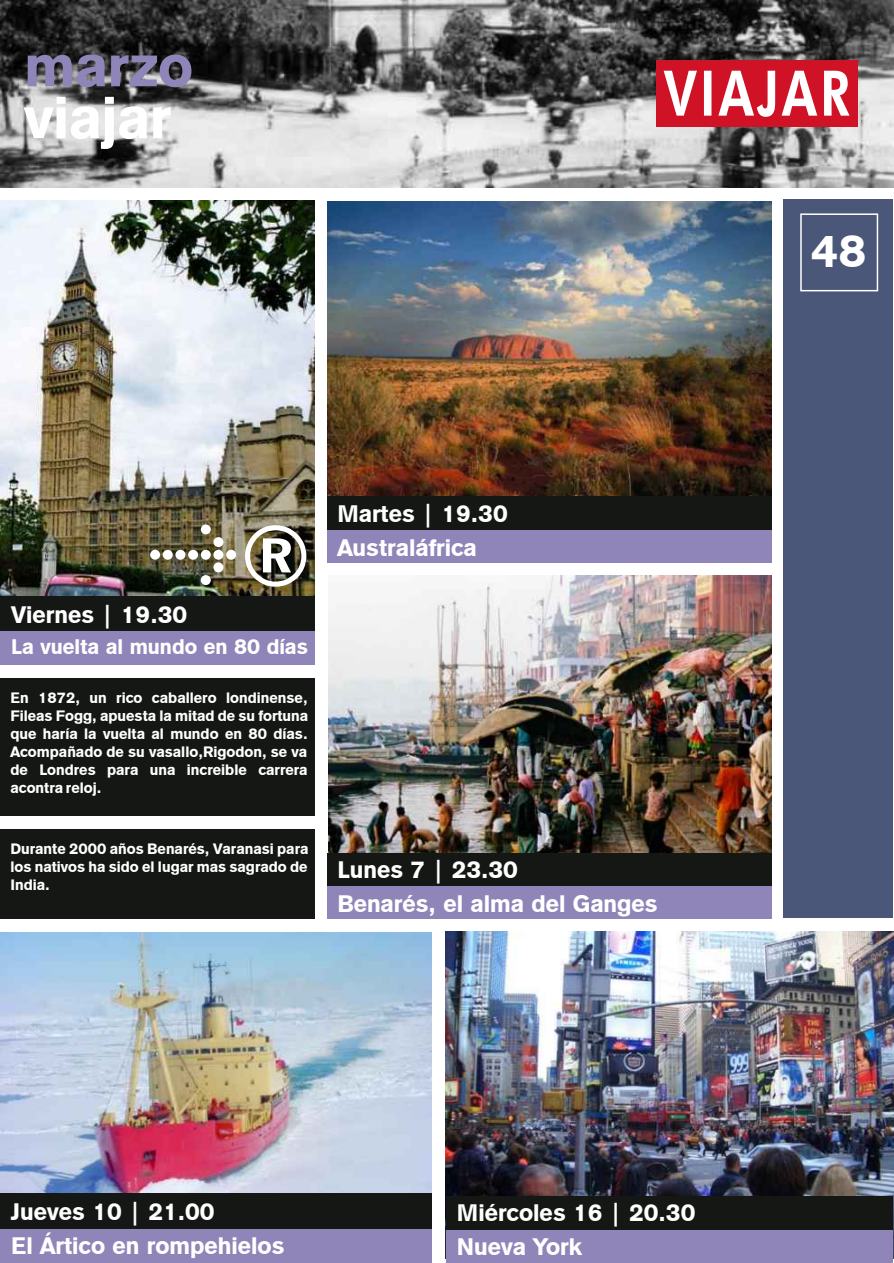
<style>
.page{position:relative;width:894px;height:1263px;background:#fff}
.page>*{position:absolute;margin:0;border:0;box-sizing:border-box;transform-origin:0 0}
.t1{font:84.6px "Gothic 725 Blk BT";color:#fff}
.t2{font:58.5px "Gothic 725 Blk BT";color:#fff}
.t3{font:58.5px "Gothic 725 Blk BT";color:#8f85b8}
.t4{font:45.15px "Gothic 725 Blk BT";color:#fff}
.t5{font:23.7px/34.2px "Gothic 725 Blk BT";color:#fff}
.t6{font:21px "Gothic 725 Blk BT";color:#fff}
.t7{font:15px/18px "Gothic 725 Blk BT";color:#fff;text-align:justify}
</style>
<div class="page">
<img style="left:445px;top:931px;width:449px;height:328px">
<img style="left:0;top:933px;width:432px;height:260px">
<img style="left:329px;top:576px;width:442px;height:277px">
<img style="left:0;top:200px;width:315px;height:396px">
<img style="left:328px;top:202px;width:443px;height:295px">
<img style="left:0;top:0;width:893px;height:187px">
<div style="left:1px;top:678px;width:314px;height:138px;background:#141714"></div>
<div style="left:783px;top:200px;width:110px;height:718px;background:#4a5778"></div>
<div style="left:0;top:596px;width:315px;height:36px;background:#141714"></div>
<div style="left:0;top:632px;width:315px;height:33px;background:#8f85b8"></div>
<div style="left:800px;top:213px;width:78px;height:78px;border:2px solid #fff"></div>
<div style="left:656px;top:60px;width:201px;height:66px;background:#cf1226"></div>
<svg style="left:664px;top:71px;width:186px;height:46px"></svg>
<div style="left:327px;top:497px;width:444px;height:34px;background:#141714"></div>
<div style="left:327px;top:531px;width:444px;height:32px;background:#8f85b8"></div>
<div style="left:446px;top:1196px;width:447px;height:34px;background:#141714"></div>
<div style="left:446px;top:1230px;width:447px;height:32px;background:#8f85b8"></div>
<div style="left:327px;top:853px;width:444px;height:34px;background:#141714"></div>
<div style="left:327px;top:887px;width:444px;height:32px;background:#8f85b8"></div>
<div style="left:0;top:1193px;width:432px;height:36px;background:#141714"></div>
<div style="left:0;top:1229px;width:432px;height:33px;background:#8f85b8"></div>
<div style="left:1px;top:829px;width:314px;height:90px;background:#141714"></div>
<div style="left:175px;top:550px;width:10px;height:10px;background:#fff;border-radius:50%"></div>
<div style="left:188px;top:550px;width:10px;height:10px;background:#fff;border-radius:50%"></div>
<div style="left:201px;top:550px;width:10px;height:10px;background:#fff;border-radius:50%"></div>
<div style="left:213px;top:550px;width:10px;height:10px;background:#fff;border-radius:50%"></div>
<div style="left:226px;top:550px;width:10px;height:10px;background:#fff;border-radius:50%"></div>
<div style="left:163px;top:550px;width:10px;height:10px;background:#fff;border-radius:50%"></div>
<div style="left:213px;top:537px;width:10px;height:10px;background:#fff;border-radius:50%"></div>
<div style="left:213px;top:562px;width:10px;height:10px;background:#fff;border-radius:50%"></div>
<div style="left:201px;top:524px;width:10px;height:10px;background:#fff;border-radius:50%"></div>
<div style="left:201px;top:575px;width:10px;height:10px;background:#fff;border-radius:50%"></div>
<div style="left:150px;top:550px;width:10px;height:10px;background:#fff;border-radius:50%"></div>
<h2 class="t3" style="left:24px;top:42px;width:170px">marzo</h2>
<h2 class="t2" style="left:24px;top:94px;width:148px">viajar</h2>
<h1 class="t1" style="left:240px;top:522px;width:72px">®</h1>
<h3 class="t5" style="left:11px;top:600px;width:177px">Viernes | 19.30</h3>
<h3 class="t6" style="left:11px;top:638px;width:298px">La vuelta al mundo en 80 días</h3>
<p class="t7" style="left:10px;top:690px;width:299px">En 1872, un rico caballero londinense, Fileas Fogg, apuesta la mitad de su fortuna que haría la vuelta al mundo en 80 días.<br>Acompañado de su vasallo,Rigodon, se va de Londres para una increible carrera acontra reloj.</p>
<p class="t7" style="left:10px;top:842px;width:300px">Durante 2000 años Benarés, Varanasi para los nativos ha sido el lugar mas sagrado de India.</p>
<h3 class="t5" style="left:337px;top:499px;width:172px">Martes | 19.30<br>Australáfrica</h3>
<h3 class="t5" style="left:337px;top:855px;width:322px">Lunes 7 | 23.30<br>Benarés, el alma del Ganges</h3>
<h3 class="t5" style="left:11px;top:1197px;width:275px">Jueves 10 | 21.00<br>El Ártico en rompehielos</h3>
<h3 class="t5" style="left:457px;top:1198px;width:240px">Miércoles 16 | 20.30<br>Nueva York</h3>
<h3 class="t4" style="left:810px;top:233px;width:57px">48</h3>
</div>
